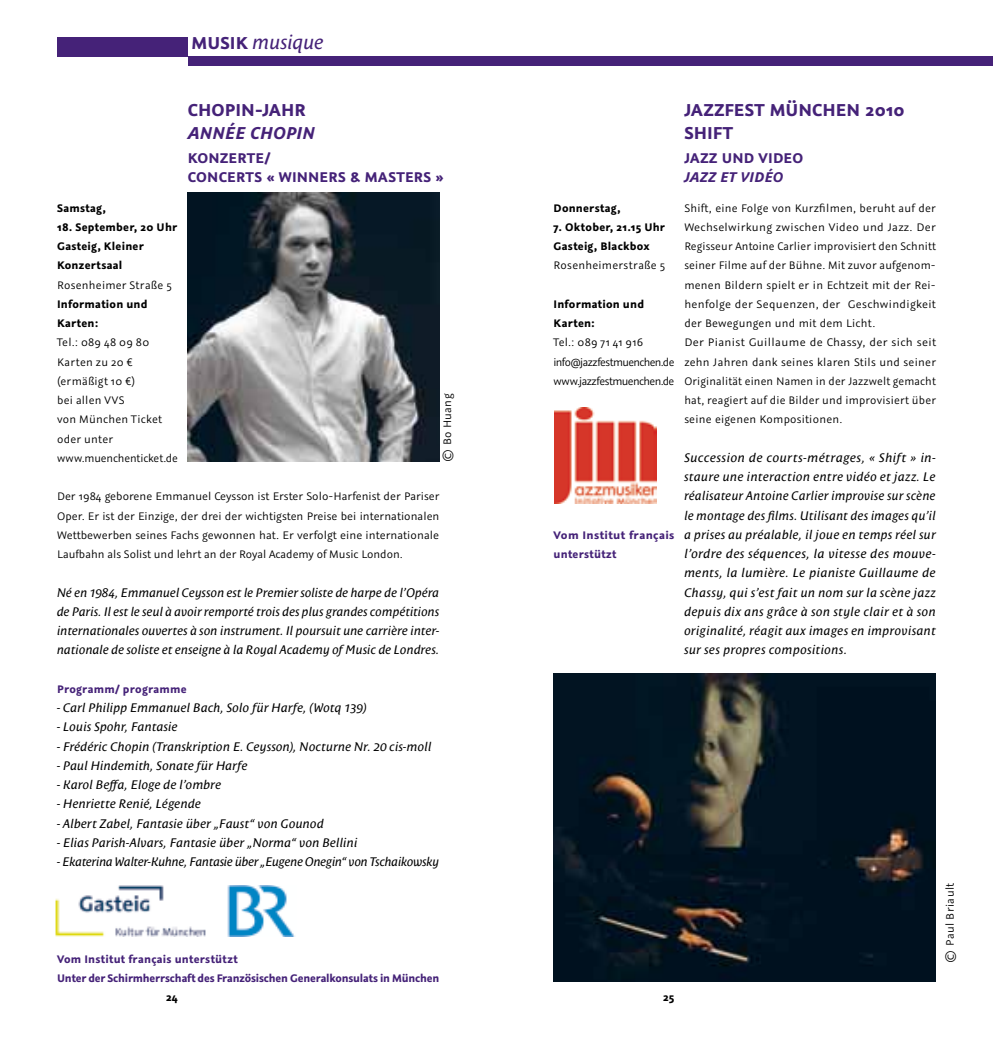
<style>
.page{position:relative;width:993px;height:1042px;background:#fff}
.page>*{position:absolute;margin:0;border:0;box-sizing:border-box;transform-origin:0 0}
.t1{font:700 19.25px/23.1px "Graublau Sans";letter-spacing:.005em;color:#452278}
.t2{font:italic 19.25px "Costa Ptf";letter-spacing:-.005em;color:#452278}
.t3{font:italic 700 19.25px "Graublau Sans";letter-spacing:-.01em;color:#452278}
.t4{font:700 15.75px/18.9px "Graublau Sans";letter-spacing:.02em;color:#452278}
.t5{font:italic 700 15.75px "Graublau Sans";color:#452278}
.t6{font:italic 12.25px/19.2px "Costa Ptf";letter-spacing:.01em;color:#000;text-align:justify}
.t7{font:12.25px/19.2px "Graublau Sans";letter-spacing:.02em;color:#000}
.t8{font:700 12.25px/19.2px "Graublau Sans";letter-spacing:.025em;color:#000}
.t9{font:700 12.25px/19.2px "Graublau Sans";letter-spacing:-.005em;color:#452278}
.t10{font:italic 12.25px "Costa Ptf";letter-spacing:-.015em;color:#000}
.t11{font:12.25px/19.2px "Graublau Sans";letter-spacing:-.035em;color:#000}
.s1{font-family:"Graublau Sans";font-weight:700;font-style:normal}
</style>
<div class="page">
<div style="left:188px;top:57px;width:308px;height:9px;background:#452278"></div>
<div style="left:57px;top:37px;width:131px;height:20px;background:#452278"></div>
<img style="left:227px;top:885px;width:68px;height:52px">
<img style="left:55px;top:885px;width:151px;height:51px">
<img style="left:188px;top:192px;width:251px;height:270px">
<div style="left:496px;top:57px;width:496px;height:9px;background:#452278"></div>
<img style="left:553px;top:673px;width:382px;height:309px">
<img style="left:554px;top:408px;width:102px;height:95px">
<h1 class="t2" style="left:191px;top:32px;width:134px"><span class="s1">MUSIK</span> musique</h1>
<p class="t8" style="left:57px;top:198px;width:50px">Samstag,</p>
<p class="t8" style="left:57px;top:217px;width:122px">18. September, 20 Uhr<br>Gasteig, Kleiner<br>Konzertsaal</p>
<p class="t7" style="left:57px;top:275px;width:116px">Rosenheimer Straße 5</p>
<p class="t8" style="left:57px;top:294px;width:92px">Information und<br>Karten:</p>
<p class="t7" style="left:57px;top:333px;width:122px">Tel.: 089 48 09 80<br>Karten zu 20 € (ermäßigt 10 €)<br>bei allen VVS<br>von München Ticket oder unter www.muenchenticket.de</p>
<h1 class="t1" style="left:188px;top:98px;width:119px">CHOPIN-JAHR</h1>
<h1 class="t3" style="left:188px;top:120px;width:129px">ANNÉE CHOPIN</h1>
<p class="t4" style="left:188px;top:149px;width:257px">KONZERTE/<br>CONCERTS « WINNERS &amp; MASTERS »</p>
<p class="t7" style="left:437px;top:462px;width:70px;rotate:-90deg">© Bo Huang</p>
<p class="t7" style="left:57px;top:487px;width:384px;text-align:justify">Der 1984 geborene Emmanuel Ceysson ist Erster Solo-Harfenist der Pariser Oper. Er ist der Einzige, der drei der wichtigsten Preise bei internationalen Wettbewerben seines Fachs gewonnen hat. Er verfolgt eine internationale Laufbahn als Solist und lehrt an der Royal Academy of Music London.</p>
<p class="t6" style="left:57px;top:583px;width:383px">Né en 1984, Emmanuel Ceysson est le Premier soliste de harpe de l’Opéra de Paris. Il est le seul à avoir remporté trois des plus grandes compétitions internationales ouvertes à son instrument. Il poursuit une carrière inter&shy;nationale de soliste et enseigne à la Royal Academy of Music de Londres.</p>
<p class="t9" style="left:57px;top:679px;width:131px">Programm/ programme</p>
<p class="t6" style="left:57px;top:698px;width:312px">- Carl Philipp Emmanuel Bach, Solo für Harfe, (Wotq 139)</p>
<p class="t6" style="left:57px;top:717px;width:122px">- Louis Spohr, Fantasie</p>
<p class="t6" style="left:57px;top:737px;width:376px">- Frédéric Chopin (Transkription E. Ceysson), Nocturne Nr. 20 cis-moll</p>
<p class="t6" style="left:57px;top:756px;width:192px">- Paul Hindemith, Sonate für Harfe</p>
<p class="t6" style="left:57px;top:775px;width:166px">- Karol Beffa, Eloge de l’ombre</p>
<p class="t6" style="left:57px;top:794px;width:145px">- Henriette Renié, Légende</p>
<p class="t6" style="left:57px;top:814px;width:268px">- Albert Zabel, Fantasie über „Faust“ von Gounod</p>
<p class="t6" style="left:57px;top:833px;width:302px">- Elias Parish-Alvars, Fantasie über „Norma“ von Bellini</p>
<p class="t10" style="left:57px;top:855px;width:384px">- Ekaterina Walter-Kuhne, Fantasie über „Eugene Onegin“ von Tschaikowsky</p>
<p class="t9" style="left:57px;top:949px;width:383px">Vom Institut français unterstützt<br>Unter der Schirmherrschaft des Französischen Generalkonsulats in München</p>
<p class="t8" style="left:166px;top:987px;width:13px">24</p>
<p class="t8" style="left:553px;top:198px;width:69px">Donnerstag,</p>
<p class="t8" style="left:553px;top:217px;width:113px">7. Oktober, 21.15 Uhr<br>Gasteig, Blackbox</p>
<p class="t7" style="left:553px;top:256px;width:113px">Rosenheimerstraße 5</p>
<p class="t8" style="left:553px;top:294px;width:92px">Information und<br>Karten:</p>
<p class="t11" style="left:553px;top:333px;width:122px">Tel.: 089 71 41 916 info@jazzfestmuenchen.de www.jazzfestmuenchen.de</p>
<p class="t9" style="left:553px;top:525px;width:122px">Vom Institut français unterstützt</p>
<h1 class="t1" style="left:684px;top:98px;width:222px">JAZZFEST MÜNCHEN 2010<br>SHIFT</h1>
<p class="t4" style="left:684px;top:149px;width:120px">JAZZ UND VIDEO</p>
<p class="t5" style="left:684px;top:166px;width:100px">JAZZ ET VIDÉO</p>
<p class="t7" style="left:684px;top:198px;width:253px">Shift, eine Folge von Kurzfilmen, beruht auf der Wechselwirkung zwischen Video und Jazz. Der Regisseur Antoine Carlier improvisiert den Schnitt seiner Filme auf der Bühne. Mit zuvor aufgenom&shy;menen Bildern spielt er in Echtzeit mit der Rei&shy;henfolge der Sequenzen, der Geschwindigkeit der Bewegungen und mit dem Licht.<br>Der Pianist Guillaume de Chassy, der sich seit zehn Jahren dank seines klaren Stils und seiner Originalität einen Namen in der Jazzwelt gemacht hat, reagiert auf die Bilder und improvisiert über seine eigenen Kompositionen.</p>
<p class="t6" style="left:684px;top:448px;width:253px">Succession de courts-métrages, « Shift » in&shy;staure une interaction entre vidéo et jazz. Le réalisateur Antoine Carlier improvise sur scène le montage des films. Utilisant des images qu’il a prises au préalable, il joue en temps réel sur l’ordre des séquences, la vitesse des mouve&shy;ments, la lumière. Le pianiste Guillaume de Chassy, qui s’est fait un nom sur la scène jazz depuis dix ans grâce à son style clair et à son originalité, réagit aux images en improvisant sur ses propres compositions.</p>
<p class="t8" style="left:662px;top:987px;width:13px">2 45</p>
<p class="t7" style="left:940px;top:962px;width:81px;rotate:-90deg">© Paul Briault</p>
</div>
